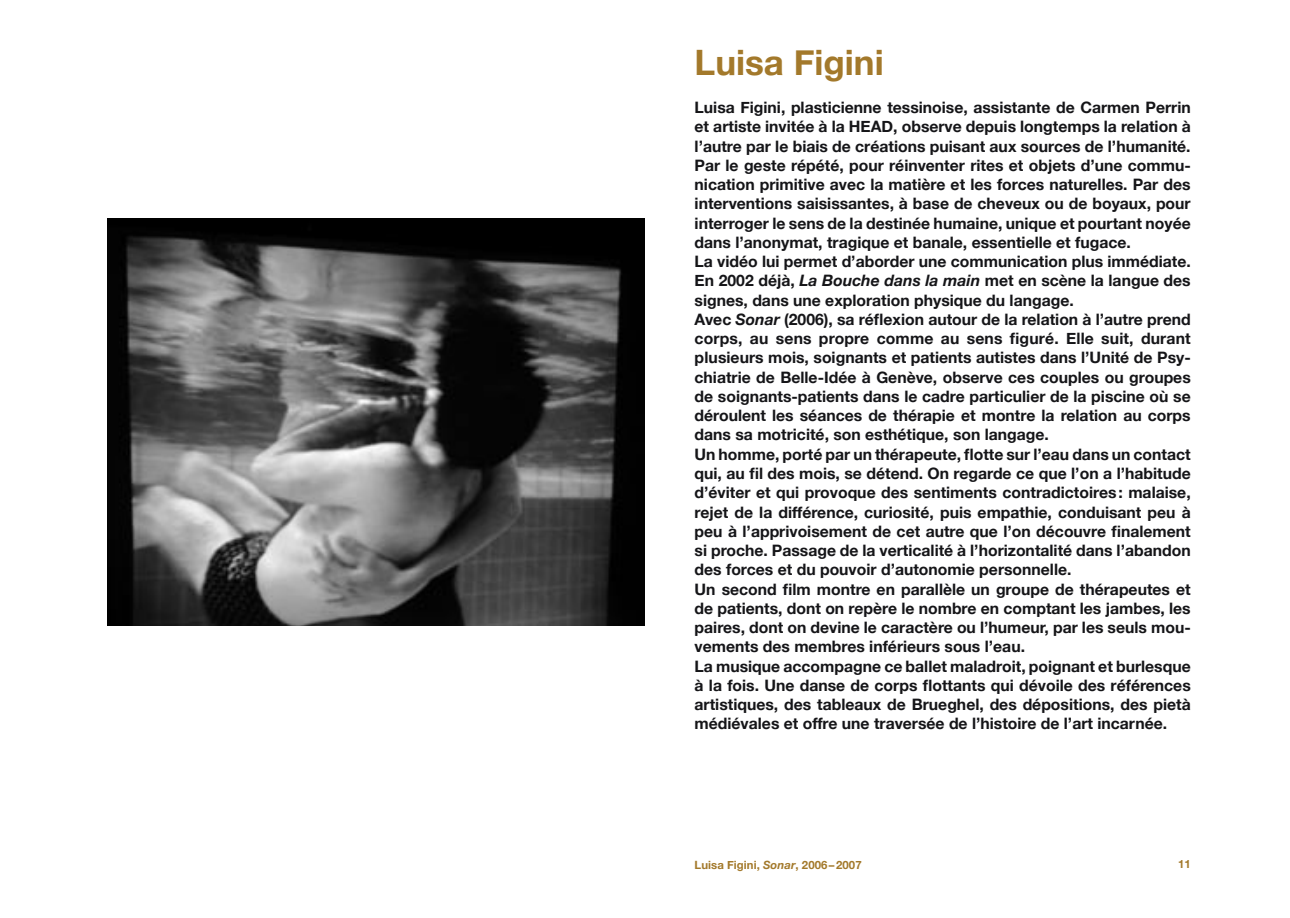
<style>
.page{position:relative;width:1290px;height:918px;background:#fff}
.page>*{position:absolute;margin:0;border:0;box-sizing:border-box;transform-origin:0 0}
.t1{font:700 35px "Helvetica Neue";color:#a3792b}
.t2{font:700 15.75px/19.2px "Helvetica Neue";color:#151518;text-align:justify}
.t3{font:700 11.38px "Helvetica Neue";letter-spacing:.005em;color:#a3792b}
.s1{font-style:italic}
</style>
<div class="page">
<img style="left:107px;top:218px;width:538px;height:407px">
<p class="t1" style="left:694px;top:40px;width:191px">Luisa Figini</p>
<p class="t2" style="left:694px;top:97px;width:498px">Luisa Figini, plasticienne tessinoise, assistante de Carmen Perrin et artiste invitée à la HEAD, observe depuis longtemps la relation à l’autre par le biais de créations puisant aux sources de l’humanité.<br>Par le geste répété, pour réinventer rites et objets d’une commu&shy;nication primitive avec la matière et les forces naturelles. Par des interventions saisissantes, à base de cheveux ou de boyaux, pour interroger le sens de la destinée humaine, unique et pourtant noyée dans l’anonymat, tragique et banale, essentielle et fugace.</p>
<p class="t2" style="left:694px;top:251px;width:498px">La vidéo lui permet d’aborder une communication plus immédiate.<br>En 2002 déjà, <span class="s1">La Bouche dans la main</span> met en scène la langue des signes, dans une exploration physique du langage.</p>
<p class="t2" style="left:694px;top:309px;width:498px">Avec <span class="s1">Sonar</span> (2006), sa réflexion autour de la relation à l’autre prend corps, au sens propre comme au sens figuré. Elle suit, durant plusieurs mois, soignants et patients autistes dans l’Unité de Psy&shy;chiatrie de Belle-Idée à Genève, observe ces couples ou groupes de soignants-patients dans le cadre particulier de la piscine où se déroulent les séances de thérapie et montre la relation au corps dans sa motricité, son esthétique, son langage.</p>
<p class="t2" style="left:694px;top:444px;width:498px">Un homme, porté par un thérapeute, flotte sur l’eau dans un contact qui, au fil des mois, se détend. On regarde ce que l’on a l’habitude d’éviter et qui provoque des sentiments contradictoires : malaise, rejet de la différence, curiosité, puis empathie, conduisant peu à peu à l’apprivoisement de cet autre que l’on découvre finalement si proche. Passage de la verticalité à l’horizontalité dans l’abandon des forces et du pouvoir d’autonomie personnelle.</p>
<p class="t2" style="left:694px;top:579px;width:498px">Un second film montre en parallèle un groupe de thérapeutes et de patients, dont on repère le nombre en comptant les jambes, les paires, dont on devine le caractère ou l’humeur, par les seuls mou&shy;vements des membres inférieurs sous l’eau.</p>
<p class="t2" style="left:694px;top:656px;width:498px">La musique accompagne ce ballet maladroit, poignant et burlesque à la fois. Une danse de corps flottants qui dévoile des références artistiques, des tableaux de Brueghel, des dépositions, des pietà médiévales et offre une traversée de l’histoire de l’art incarnée.</p>
<p class="t3" style="left:694px;top:858px;width:169px">Luisa Figini, <span class="s1">Sonar</span>, 2006 – 2007</p>
<p class="t3" style="left:1178px;top:857px;width:14px">11</p>
</div>
